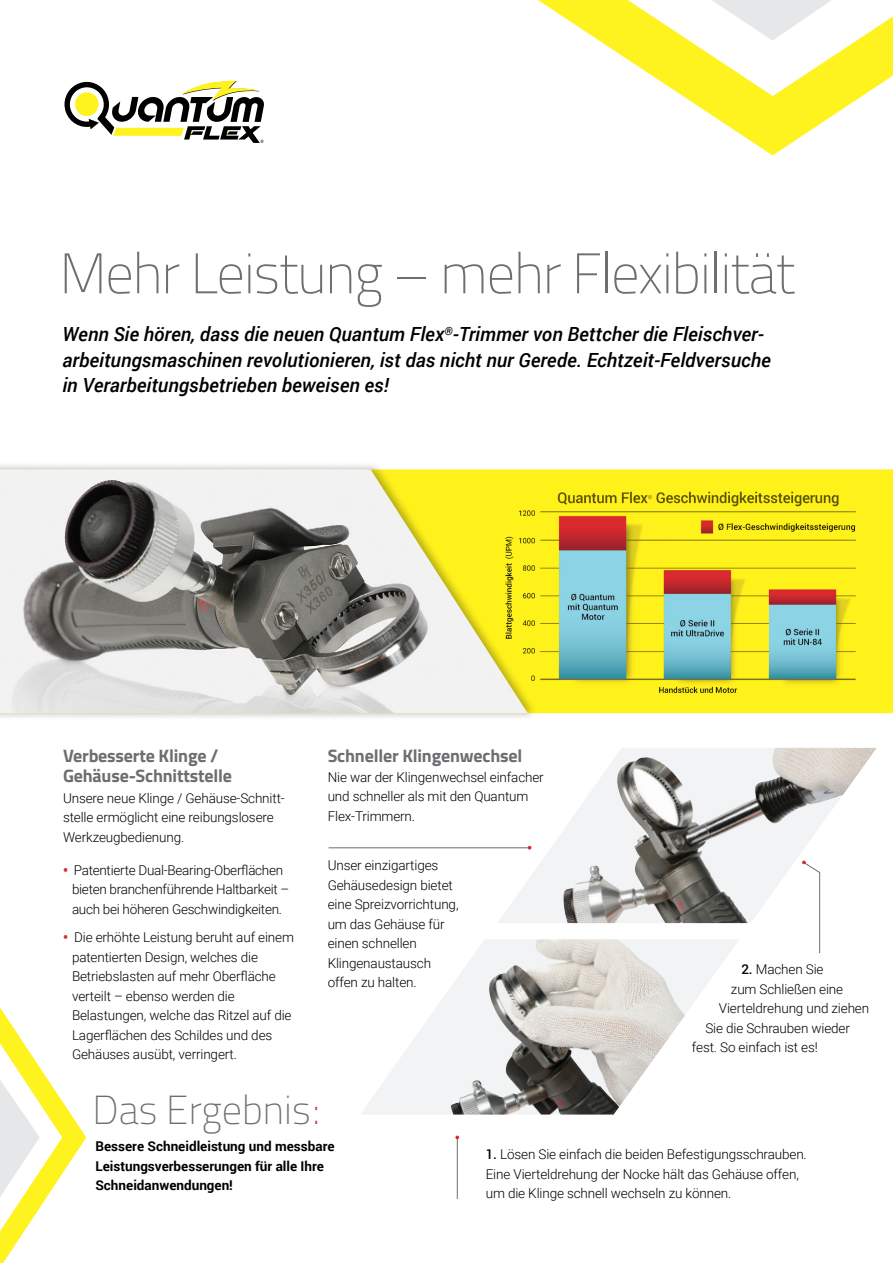
<style>
.page{position:relative;width:893px;height:1263px;background:#fff}
.page>*{position:absolute;margin:0;border:0;box-sizing:border-box;transform-origin:0 0}
.t1{font:100 57px "Titillium";letter-spacing:-.02em;color:#6d6e71}
.t2{font:100 40.5px "Titillium";color:#6d6e71}
.t3{font:italic 500 19.5px/25.5px "Roboto";color:#000}
.t4{font:700 18px/19.5px "Titillium";letter-spacing:-.01em;color:#6d6e71}
.t5{font:300 13.5px/19.5px "Roboto";letter-spacing:-.01em;color:#000}
.t6{font:700 13.5px/19.5px "Roboto";color:#000}
.s1{font-weight:900;color:#d92b2f}
.s2{color:#d92b2f}
.s3{font-weight:500}
</style>
<div class="page">
<img style="left:86px;top:80px;width:807px;height:1120px">
<svg style="left:517px;top:0;width:376px;height:155px"></svg>
<svg style="left:64px;top:81px;width:200px;height:62px"></svg>
<svg style="left:497px;top:748px;width:380px;height:175px"></svg>
<img style="left:563px;top:748px;width:217px;height:170px">
<svg style="left:360px;top:939px;width:380px;height:175px"></svg>
<img style="left:535px;top:939px;width:34px;height:34px">
<svg style="left:0;top:1007px;width:86px;height:256px"></svg>
<div style="left:0;top:461px;width:538px;height:261px;background:#000;opacity:.3"></div>
<img style="left:0;top:469px;width:528px;height:244px">
<hr style="left:329px;top:847px;width:201px;height:1px;background:#6d6e71">
<hr style="left:457px;top:1137px;width:1px;height:62px;background:#6d6e71">
<svg style="left:455px;top:1135px;width:4px;height:4px"></svg>
<svg style="left:802px;top:860px;width:18px;height:94px"></svg>
<h1 class="t1" style="left:59px;top:233px;width:737px">Mehr Leistung – mehr Flexibilität</h1>
<h3 class="t3" style="left:62px;top:321px;width:710px">Wenn Sie hören, dass die neuen Quantum Flex<sup>®</sup>-Trimmer von Bettcher die Fleischver&shy;arbeitungsmaschinen revolutionieren, ist das nicht nur Gerede. Echtzeit-Feldversuche in Verarbeitungsbetrieben beweisen es!</h3>
<h3 class="t4" style="left:63px;top:745px;width:170px">Verbesserte Klinge /<br>Gehäuse-Schnittstelle</h3>
<p class="t5" style="left:63px;top:788px;width:223px">Unsere neue Klinge / Gehäuse-Schnitt&shy;stelle ermöglicht eine reibungslosere<br>Werkzeugbedienung.</p>
<p class="t5" style="left:72px;top:860px;width:219px;text-indent:-9px"><span class="s1">•</span> Patentierte Dual-Bearing-Oberflächen bieten branchenführende Haltbarkeit – auch bei höheren Geschwindigkeiten.</p>
<p class="t5" style="left:72px;top:927px;width:223px;text-indent:-9px"><span class="s1">•</span> Die erhöhte Leistung beruht auf einem patentierten Design, welches die Betriebslasten auf mehr Oberfläche verteilt – ebenso werden die Belastungen, welche das Ritzel auf die Lagerflächen des Schildes und des Gehäuses ausübt, verringert.</p>
<h3 class="t4" style="left:328px;top:745px;width:196px">Schneller Klingenwechsel</h3>
<p class="t5" style="left:328px;top:766px;width:218px">Nie war der Klingenwechsel einfacher und schneller als mit den Quantum<br>Flex-Trimmern.</p>
<p class="t5" style="left:328px;top:855px;width:132px">Unser einzigartiges<br>Gehäusedesign bietet eine Spreizvorrichtung, um das Gehäuse für einen schnellen<br>Klingenaustausch offen zu halten.</p>
<h2 class="t2" style="left:92px;top:1081px;width:229px">Das Ergebnis<span class="s2">:</span></h2>
<p class="t5" style="left:741px;top:959px;width:84px"><span class="s3">2.</span> Machen Sie</p>
<p class="t5" style="left:731px;top:979px;width:114px">zum Schließen eine</p>
<p class="t5" style="left:719px;top:998px;width:152px">Vierteldrehung und ziehen</p>
<p class="t5" style="left:705px;top:1018px;width:146px">Sie die Schrauben wieder</p>
<p class="t5" style="left:692px;top:1037px;width:127px">fest. So einfach ist es!</p>
<p class="t6" style="left:95px;top:1136px;width:241px">Bessere Schneidleistung und messbare<br>Leistungsverbesserungen für alle Ihre<br>Schneidanwendungen!</p>
<p class="t5" style="left:486px;top:1144px;width:323px"><span class="s3">1.</span> Lösen Sie einfach die beiden Befestigungsschrauben.<br>Eine Vierteldrehung der Nocke hält das Gehäuse offen, um die Klinge schnell wechseln zu können.</p>
</div>
